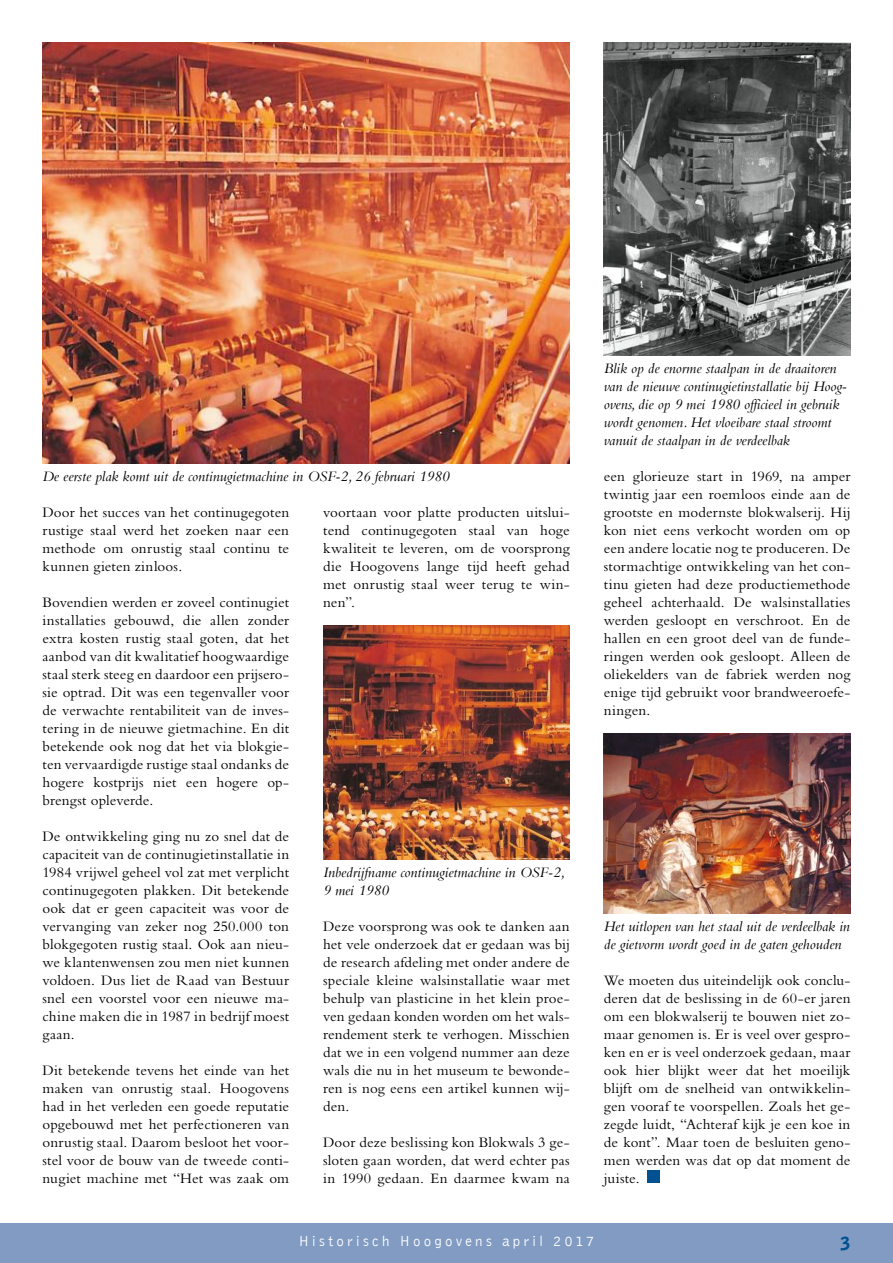
<style>
.page{position:relative;width:893px;height:1263px;background:#fff}
.page>*{position:absolute;margin:0;border:0;box-sizing:border-box;transform-origin:0 0}
.t1{font:900 18px "Bell Gothic Std";color:#005191}
.t2{font:15px/18px "Bembo Std";letter-spacing:.01em;color:#000;text-align:justify}
.t3{font:italic 15px/18px "Bembo";color:#000}
.t4{font:300 15px "Bell Gothic";letter-spacing:.205em;color:#fff}
</style>
<div class="page">
<div style="left:0;top:1223px;width:893px;height:40px;background:#819bc3"></div>
<div style="left:647px;top:1170px;width:13px;height:13px;background:#005191"></div>
<img style="left:604px;top:733px;width:246px;height:180px">
<img style="left:43px;top:43px;width:527px;height:420px">
<img style="left:323px;top:625px;width:247px;height:234px">
<img style="left:604px;top:43px;width:246px;height:312px">
<p class="t3" style="left:43px;top:467px;width:408px">De eerste plak komt uit de continugietmachine in OSF-2, 26 februari 1980</p>
<p class="t2" style="left:43px;top:503px;width:248px">Door het succes van het continugegoten rustige staal werd het zoeken naar een methode om onrustig staal continu te kunnen gieten zinloos.</p>
<p class="t2" style="left:43px;top:593px;width:248px">Bovendien werden er zoveel continugiet installaties gebouwd, die allen zonder extra kosten rustig staal goten, dat het aanbod van dit kwalitatief hoogwaardige staal sterk steeg en daardoor een prijsero&shy;sie optrad. Dit was een tegenvaller voor de verwachte rentabiliteit van de inves&shy;tering in de nieuwe gietmachine. En dit betekende ook nog dat het via blokgie&shy;ten vervaardigde rustige staal ondanks de hogere kostprijs niet een hogere op&shy;brengst opleverde.</p>
<p class="t2" style="left:43px;top:827px;width:248px">De ontwikkeling ging nu zo snel dat de capaciteit van de continugietinstallatie in 1984 vrijwel geheel vol zat met verplicht continugegoten plakken. Dit betekende ook dat er geen capaciteit was voor de vervanging van zeker nog 250.000 ton blokgegoten rustig staal. Ook aan nieu&shy;we klantenwensen zou men niet kunnen voldoen. Dus liet de Raad van Bestuur snel een voorstel voor een nieuwe ma&shy;chine maken die in 1987 in bedrijf moest gaan.</p>
<p class="t2" style="left:43px;top:1061px;width:248px">Dit betekende tevens het einde van het maken van onrustig staal. Hoogovens had in het verleden een goede reputatie opgebouwd met het perfectioneren van onrustig staal. Daarom besloot het voor&shy;stel voor de bouw van de tweede conti&shy;nugiet machine met “Het was zaak om</p>
<p class="t2" style="left:323px;top:503px;width:248px">voortaan voor platte producten uitslui&shy;tend continugegoten staal van hoge kwaliteit te leveren, om de voorsprong die Hoogovens lange tijd heeft gehad met onrustig staal weer terug te win&shy;nen”.</p>
<p class="t3" style="left:323px;top:863px;width:243px">Inbedrijfname continugietmachine in OSF-2,<br>9 mei 1980</p>
<p class="t2" style="left:323px;top:917px;width:248px">Deze voorsprong was ook te danken aan het vele onderzoek dat er gedaan was bij de research afdeling met onder andere de speciale kleine walsinstallatie waar met behulp van plasticine in het klein proe&shy;ven gedaan konden worden om het wals&shy;rendement sterk te verhogen. Misschien dat we in een volgend nummer aan deze wals die nu in het museum te bewonde&shy;ren is nog eens een artikel kunnen wij&shy;den.</p>
<p class="t2" style="left:323px;top:1133px;width:248px">Door deze beslissing kon Blokwals 3 ge&shy;sloten gaan worden, dat werd echter pas in 1990 gedaan. En daarmee kwam na</p>
<p class="t3" style="left:604px;top:359px;width:245px">Blik op de enorme staalpan in de draaitoren van de nieuwe continugietinstallatie bij Hoog&shy;ovens, die op 9 mei 1980 officieel in gebruik wordt genomen. Het vloeibare staal stroomt vanuit de staalpan in de verdeelbak</p>
<p class="t2" style="left:604px;top:467px;width:248px">een glorieuze start in 1969, na amper twintig jaar een roemloos einde aan de grootste en modernste blokwalserij. Hij kon niet eens verkocht worden om op een andere locatie nog te produceren. De stormachtige ontwikkeling van het con&shy;tinu gieten had deze productiemethode geheel achterhaald. De walsinstallaties werden gesloopt en verschroot. En de hallen en een groot deel van de funde&shy;ringen werden ook gesloopt. Alleen de oliekelders van de fabriek werden nog enige tijd gebruikt voor brandweeroefe&shy;ningen.</p>
<p class="t3" style="left:604px;top:917px;width:248px">Het uitlopen van het staal uit de verdeelbak in de gietvorm wordt goed in de gaten gehouden</p>
<p class="t2" style="left:604px;top:971px;width:248px">We moeten dus uiteindelijk ook conclu&shy;deren dat de beslissing in de 60-er jaren om een blokwalserij te bouwen niet zo&shy;maar genomen is. Er is veel over gespro&shy;ken en er is veel onderzoek gedaan, maar ook hier blijkt weer dat het moeilijk blijft om de snelheid van ontwikkelin&shy;gen vooraf te voorspellen. Zoals het ge&shy;zegde luidt, “Achteraf kijk je een koe in de kont”. Maar toen de besluiten geno&shy;men werden was dat op dat moment de juiste.</p>
<p class="t4" style="left:298px;top:1232px;width:298px">Historisch Hoogovens april 2017</p>
<p class="t1" style="left:840px;top:1233px;width:12px">3</p>
</div>
